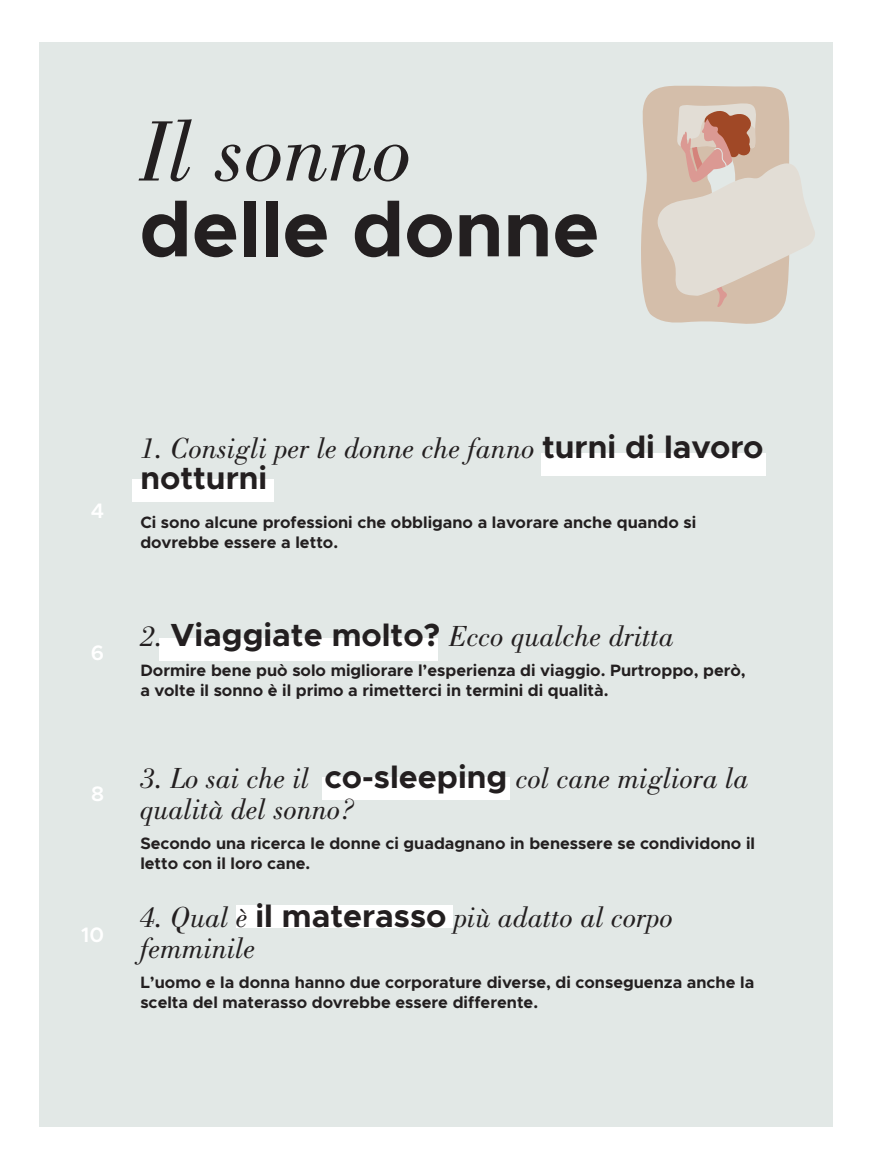
<style>
.page{position:relative;width:872px;height:1170px;background:#fff}
.page>*{position:absolute;margin:0;border:0;box-sizing:border-box;transform-origin:0 0}
.intro{font:italic 88.5px "Bodoni Std";color:#231f20}
.intro-2{font:700 79.5px "Metropolis";color:#231f20}
.intro-3{font:700 32.1px "Metropolis";color:#231f20}
.intro-4{font:italic 30px/30.6px "Bodoni Std";color:#231f20}
.intro-5{font:600 21px "Metropolis";color:#fff}
.intro-6{font:700 16.5px/19.8px "Metropolis";color:#231f20}
.s1{font-family:"Metropolis";font-weight:700;font-style:normal;font-size:32.1px}
</style>
<div class="page">
<div style="left:39px;top:43px;width:793px;height:1084px;background:#e2e8e6"></div>
<div style="left:540px;top:453px;width:225px;height:23px;background:#fff"></div>
<div style="left:132px;top:479px;width:141px;height:22px;background:#fff"></div>
<div style="left:160px;top:638px;width:278px;height:22px;background:#fff"></div>
<div style="left:322px;top:777px;width:187px;height:22px;background:#fff"></div>
<div style="left:236px;top:904px;width:217px;height:23px;background:#fff"></div>
<svg style="left:641px;top:85px;width:174px;height:239px"></svg>
<p class="intro" style="left:139px;top:102px;width:274px">Il sonno</p>
<p class="intro-2" style="left:139px;top:178px;width:462px">delle donne</p>
<p class="intro-5" style="left:91px;top:498px;width:15px">4</p>
<p class="intro-5" style="left:91px;top:639px;width:15px">6</p>
<p class="intro-5" style="left:91px;top:780px;width:14px">8</p>
<p class="intro-5" style="left:81px;top:921px;width:24px">10</p>
<p class="intro-4" style="left:140px;top:433px;width:624px">1. Consigli per le donne che fanno <span class="s1">turni di lavoro</span></p>
<p class="intro-3" style="left:140px;top:457px;width:128px">notturni</p>
<p class="intro-6" style="left:140px;top:512px;width:557px">Ci sono alcune professioni che obbligano a lavorare anche quando si dovrebbe essere a letto.</p>
<p class="intro-4" style="left:140px;top:621px;width:535px">2. <span class="s1">Viaggiate molto?</span> Ecco qualche dritta</p>
<p class="intro-6" style="left:140px;top:660px;width:607px">Dormire bene può solo migliorare l’esperienza di viaggio. Purtroppo, però, a volte il sonno è il primo a rimetterci in termini di qualità.</p>
<p class="intro-4" style="left:140px;top:763px;width:610px">3. Lo sai che il <span class="s1">co-sleeping</span> col cane migliora la qualità del sonno?</p>
<p class="intro-6" style="left:140px;top:833px;width:616px">Secondo una ricerca le donne ci guadagnano in benessere se condividono il letto con il loro cane.</p>
<p class="intro-4" style="left:140px;top:902px;width:534px">4. Qual è <span class="s1">il materasso</span> più adatto al corpo femminile</p>
<p class="intro-6" style="left:140px;top:972px;width:615px">L’uomo e la donna hanno due corporature diverse, di conseguenza anche la scelta del materasso dovrebbe essere differente.</p>
</div>
